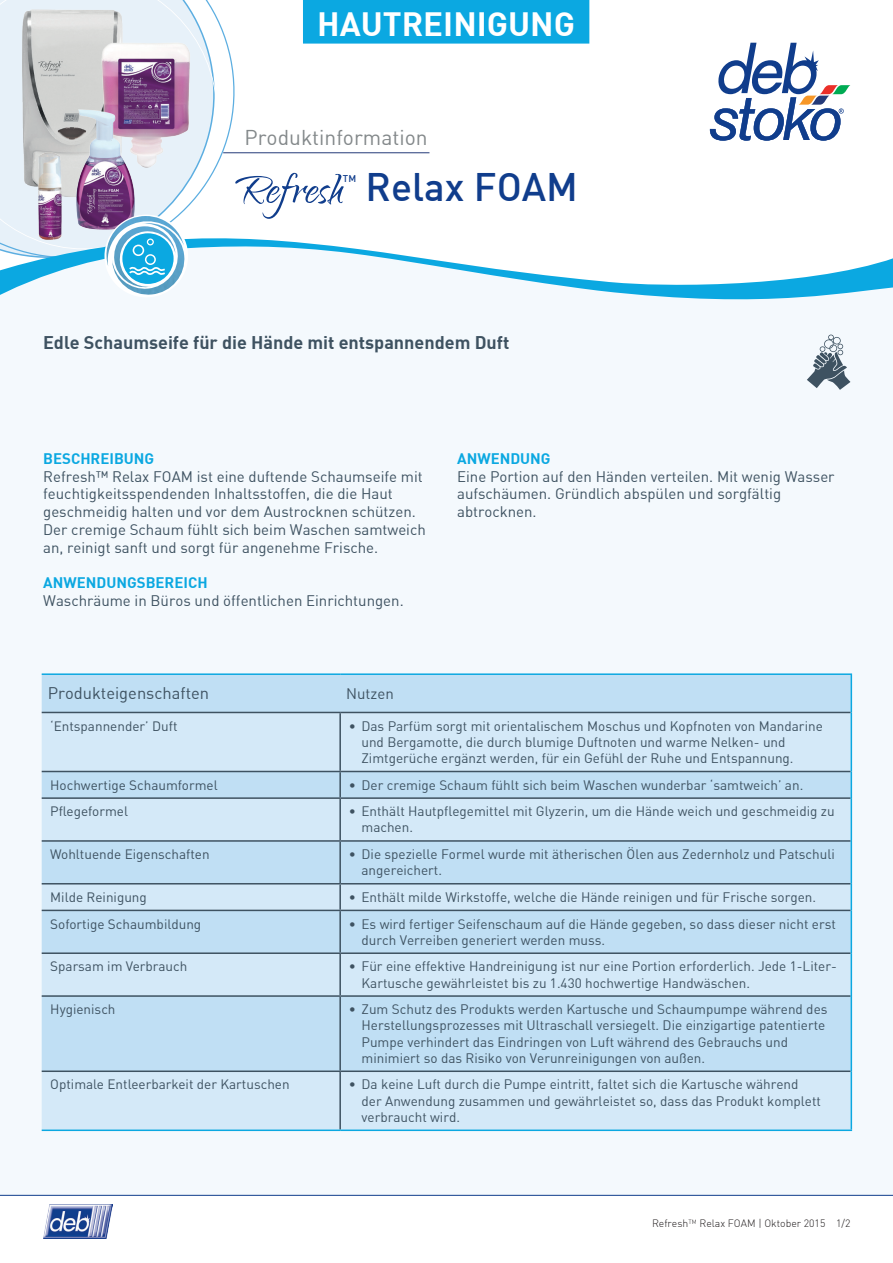
<style>
.page{position:relative;width:893px;height:1263px;background:#fff}
.page>*{position:absolute;margin:0;border:0;box-sizing:border-box;transform-origin:0 0}
.t1{font:54px "Qwigley";color:#103d8c}
.t2{font:500 39px "DI Nbek";color:#103d8c}
.t3{font:700 33px "DI Nbek";color:#fff}
.t4{font:21px "DIN Bek";color:#83888a}
.t5{font:700 18px "DI Nbek";color:#3e5261}
.t6{font:16.5px "DIN Bek";color:#3e5261}
.t7{font:15px/17.7px "DIN Bek";color:#3e5261}
.t8{font:700 15px "DI Nbek";color:#0ba8e1}
.t9{font:13.5px/16.2px "DIN Bek";color:#3e5261}
.t10{font:13.5px "DIN";color:#3e5261}
.t11{font:300 10.5px "DI Nbek";color:#231f20}
.t12{font:500 9.6px "DI Nbek";color:#103d8c}
</style>
<div class="page">
<div style="left:0;top:60px;width:893px;height:1136px;background:#f4f9fd"></div>
<hr style="left:0;top:1195px;width:893px;height:1px;background:#103d8c">
<img style="left:43px;top:1204px;width:70px;height:34px">
<div style="left:250px;top:0;width:643px;height:235px;background:#fff"></div>
<div style="left:230px;top:53px;width:20px;height:182px;background:#fff"></div>
<svg style="left:0;top:0;width:230px;height:235px;fill:#e7f1f9"></svg>
<hr style="left:223px;top:152px;width:206px;height:1px;background:#243a79">
<svg style="left:0;top:235px;width:893px;height:65px"></svg>
<svg style="left:710px;top:43px;width:140px;height:98px"></svg>
<div style="left:42px;top:675px;width:809px;height:37px;background:#c0dff4"></div>
<svg style="left:42px;top:713px;width:809px;height:416px;background:#cae3f5"></svg>
<hr style="left:42px;top:712px;width:298px;height:1px;background:#3e5261">
<hr style="left:42px;top:771px;width:298px;height:1px;background:#3e5261">
<hr style="left:42px;top:797px;width:298px;height:2px;background:#3e5261">
<hr style="left:42px;top:840px;width:298px;height:2px;background:#3e5261">
<hr style="left:42px;top:883px;width:298px;height:1px;background:#3e5261">
<hr style="left:42px;top:910px;width:298px;height:1px;background:#3e5261">
<hr style="left:42px;top:952px;width:298px;height:2px;background:#3e5261">
<hr style="left:42px;top:995px;width:298px;height:2px;background:#3e5261">
<hr style="left:42px;top:1070px;width:298px;height:2px;background:#3e5261">
<hr style="left:339px;top:713px;width:2px;height:58px;background:#3e5261">
<hr style="left:339px;top:772px;width:2px;height:25px;background:#3e5261">
<hr style="left:339px;top:799px;width:2px;height:41px;background:#3e5261">
<hr style="left:339px;top:842px;width:2px;height:41px;background:#3e5261">
<hr style="left:339px;top:884px;width:2px;height:26px;background:#3e5261">
<hr style="left:339px;top:911px;width:2px;height:41px;background:#3e5261">
<hr style="left:339px;top:954px;width:2px;height:41px;background:#3e5261">
<hr style="left:339px;top:997px;width:2px;height:73px;background:#3e5261">
<hr style="left:340px;top:712px;width:511px;height:1px;background:#3e5261">
<hr style="left:340px;top:771px;width:511px;height:1px;background:#3e5261">
<hr style="left:340px;top:797px;width:511px;height:2px;background:#3e5261">
<hr style="left:340px;top:840px;width:511px;height:2px;background:#3e5261">
<hr style="left:340px;top:883px;width:511px;height:1px;background:#3e5261">
<hr style="left:340px;top:910px;width:511px;height:1px;background:#3e5261">
<hr style="left:340px;top:952px;width:511px;height:2px;background:#3e5261">
<hr style="left:340px;top:995px;width:511px;height:2px;background:#3e5261">
<hr style="left:340px;top:1070px;width:511px;height:2px;background:#3e5261">
<hr style="left:339px;top:1072px;width:2px;height:57px;background:#3e5261">
<hr style="left:42px;top:673px;width:298px;height:2px;background:#0ba8e1">
<hr style="left:340px;top:673px;width:512px;height:2px;background:#0ba8e1">
<hr style="left:851px;top:675px;width:1px;height:37px;background:#0ba8e1">
<hr style="left:851px;top:712px;width:1px;height:59px;background:#0ba8e1">
<svg style="left:851px;top:771px;width:1px;height:27px"></svg>
<hr style="left:851px;top:798px;width:1px;height:43px;background:#0ba8e1">
<hr style="left:851px;top:841px;width:1px;height:43px;background:#0ba8e1">
<svg style="left:851px;top:884px;width:1px;height:26px"></svg>
<hr style="left:851px;top:910px;width:1px;height:43px;background:#0ba8e1">
<hr style="left:851px;top:953px;width:1px;height:43px;background:#0ba8e1">
<hr style="left:851px;top:996px;width:1px;height:75px;background:#0ba8e1">
<hr style="left:42px;top:1129px;width:298px;height:2px;background:#0ba8e1">
<hr style="left:851px;top:1071px;width:1px;height:58px;background:#0ba8e1">
<hr style="left:340px;top:1129px;width:512px;height:2px;background:#0ba8e1">
<svg style="left:807px;top:335px;width:43px;height:55px"></svg>
<div style="left:303px;top:0;width:286px;height:44px;background:#0ba8e1"></div>
<img style="left:8px;top:0;width:126px;height:198px">
<img style="left:96px;top:37px;width:101px;height:137px">
<img style="left:71px;top:106px;width:67px;height:126px">
<img style="left:34px;top:149px;width:32px;height:91px">
<img style="left:112px;top:222px;width:74px;height:74px">
<img style="left:112px;top:266px;width:64px;height:23px">
<img style="left:104px;top:216px;width:80px;height:50px">
<h3 class="t3" style="left:317px;top:3px;width:259px">HAUTREINIGUNG</h3>
<h3 class="t4" style="left:245px;top:124px;width:185px">Produktinformation</h3>
<h1 class="t1" style="left:235px;top:160px;width:109px">Refresh</h1>
<p class="t12" style="left:343px;top:172px;width:15px">TM</p>
<h2 class="t2" style="left:366px;top:162px;width:214px">Relax FOAM</h2>
<h3 class="t5" style="left:43px;top:330px;width:468px">Edle Schaumseife für die Hände mit entspannendem Duft</h3>
<p class="t8" style="left:43px;top:449px;width:113px">BESCHREIBUNG</p>
<p class="t7" style="left:43px;top:467px;width:384px">Refresh™ Relax FOAM ist eine duftende Schaumseife mit feuchtigkeitsspendenden Inhaltsstoffen, die die Haut geschmeidig halten und vor dem Austrocknen schützen.<br>Der cremige Schaum fühlt sich beim Waschen samtweich an, reinigt sanft und sorgt für angenehme Frische.</p>
<p class="t8" style="left:43px;top:573px;width:166px">ANWENDUNGSBEREICH</p>
<p class="t7" style="left:43px;top:591px;width:362px">Waschräume in Büros und öffentlichen Einrichtungen.</p>
<p class="t8" style="left:457px;top:449px;width:95px">ANWENDUNG</p>
<p class="t7" style="left:457px;top:467px;width:379px">Eine Portion auf den Händen verteilen. Mit wenig Wasser aufschäumen. Gründlich abspülen und sorgfältig abtrocknen.</p>
<p class="t6" style="left:48px;top:683px;width:163px">Produkteigenschaften</p>
<p class="t7" style="left:346px;top:684px;width:49px">Nutzen</p>
<p class="t10" style="left:50px;top:717px;width:129px">‘Entspannender’ Duft</p>
<p class="t9" style="left:361px;top:717px;width:463px;text-indent:-13px">• Das Parfüm sorgt mit orientalischem Moschus und Kopfnoten von Mandarine und Bergamotte, die durch blumige Duftnoten und warme Nelken- und<br>Zimtgerüche ergänzt werden, für ein Gefühl der Ruhe und Entspannung.</p>
<p class="t10" style="left:50px;top:776px;width:169px">Hochwertige Schaumformel</p>
<p class="t9" style="left:349px;top:776px;width:456px">• Der cremige Schaum fühlt sich beim Waschen wunderbar ‘samtweich’ an.</p>
<p class="t10" style="left:50px;top:803px;width:79px">Pflegeformel</p>
<p class="t9" style="left:361px;top:803px;width:475px;text-indent:-13px">• Enthält Hautpflegemittel mit Glyzerin, um die Hände weich und geschmeidig zu machen.</p>
<p class="t10" style="left:50px;top:846px;width:161px">Wohltuende Eigenschaften</p>
<p class="t9" style="left:361px;top:846px;width:475px;text-indent:-13px">• Die spezielle Formel wurde mit ätherischen Ölen aus Zedernholz und Patschuli angereichert.</p>
<p class="t10" style="left:50px;top:888px;width:98px">Milde Reinigung</p>
<p class="t9" style="left:349px;top:889px;width:469px">• Enthält milde Wirkstoffe, welche die Hände reinigen und für Frische sorgen.</p>
<p class="t10" style="left:50px;top:915px;width:152px">Sofortige Schaumbildung</p>
<p class="t9" style="left:361px;top:915px;width:476px;text-indent:-13px">• Es wird fertiger Seifenschaum auf die Hände gegeben, so dass dieser nicht erst durch Verreiben generiert werden muss.</p>
<p class="t10" style="left:50px;top:958px;width:139px">Sparsam im Verbrauch</p>
<p class="t9" style="left:362px;top:958px;width:477px;text-indent:-13px">• Für eine effektive Handreinigung ist nur eine Portion erforderlich. Jede 1-Liter-<br>Kartusche gewährleistet bis zu 1.430 hochwertige Handwäschen.</p>
<p class="t10" style="left:50px;top:1001px;width:67px">Hygienisch</p>
<p class="t9" style="left:362px;top:1001px;width:467px;text-indent:-13px">• Zum Schutz des Produkts werden Kartusche und Schaumpumpe während des Herstellungsprozesses mit Ultraschall versiegelt. Die einzigartige patentierte Pumpe verhindert das Eindringen von Luft während des Gebrauchs und minimiert so das Risiko von Verunreinigungen von außen.</p>
<p class="t10" style="left:50px;top:1076px;width:241px">Optimale Entleerbarkeit der Kartuschen</p>
<p class="t9" style="left:362px;top:1076px;width:461px;text-indent:-13px">• Da keine Luft durch die Pumpe eintritt, faltet sich die Kartusche während der Anwendung zusammen und gewährleistet so, dass das Produkt komplett verbraucht wird.</p>
<p class="t11" style="left:652px;top:1217px;width:200px">Refresh<sup>TM</sup> Relax FOAM | Oktober 2015 1/2</p>
</div>
